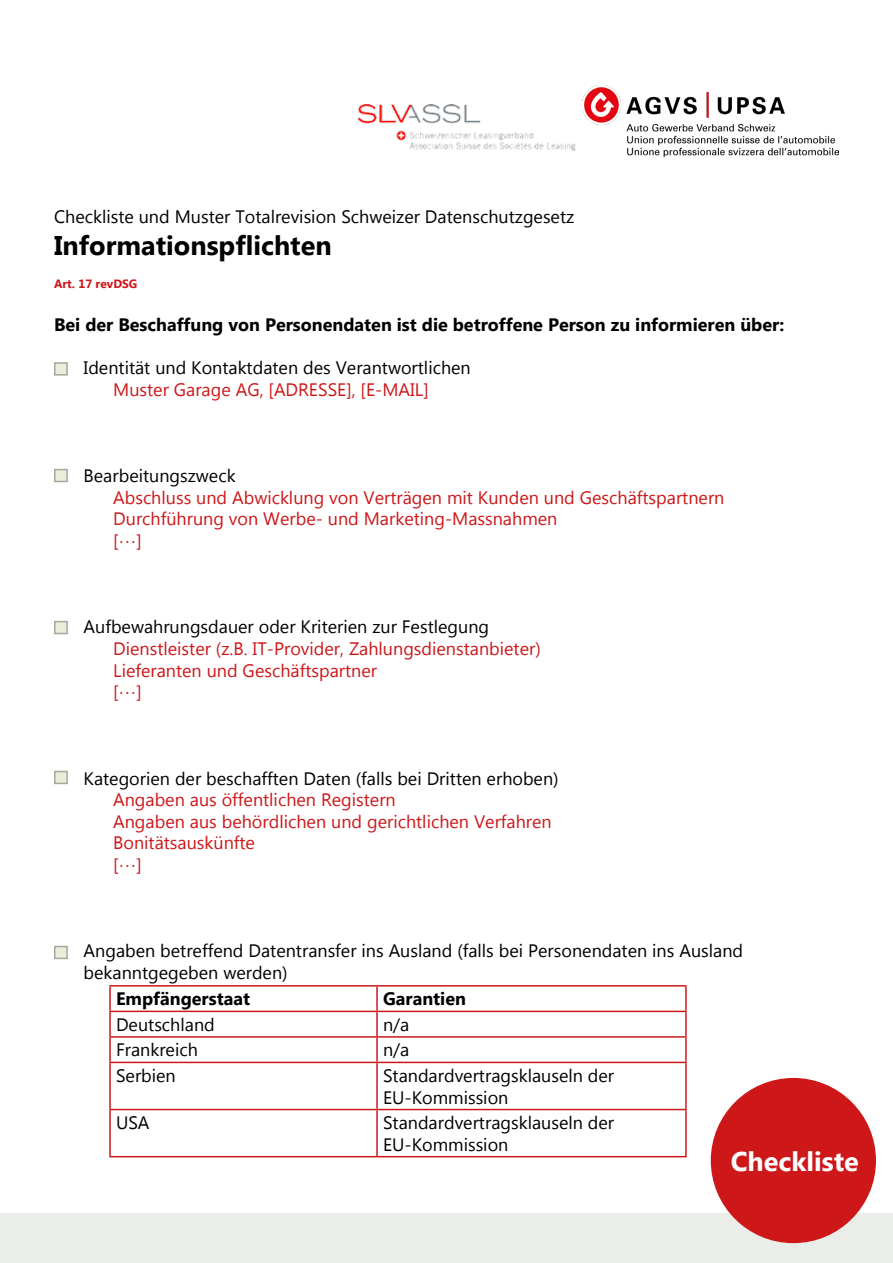
<style>
.page{position:relative;width:893px;height:1263px;background:#fff}
.page>*{position:absolute;margin:0;border:0;box-sizing:border-box;transform-origin:0 0}
.t1{font:700 27px "Microsoft New Tai Lue";color:#000}
.t2{font:700 27px "Microsoft New Tai Lue";color:#fff}
.t3{font:18px/21.6px "Microsoft New Tai Lue";color:#000}
.t4{font:18px/21.6px "Microsoft New Tai Lue";color:#cd1719}
.t5{font:700 18px "Microsoft New Tai Lue";color:#000}
.t6{font:700 12px "Microsoft New Tai Lue";color:#cd1719}
</style>
<div class="page">
<img style="left:593px;top:86px;width:246px;height:70px">
<hr style="left:109px;top:985px;width:268px;height:1px;background:#cd1719">
<hr style="left:109px;top:986px;width:2px;height:25px;background:#cd1719">
<hr style="left:377px;top:985px;width:310px;height:1px;background:#cd1719">
<hr style="left:376px;top:986px;width:2px;height:25px;background:#cd1719">
<hr style="left:685px;top:986px;width:2px;height:25px;background:#cd1719">
<hr style="left:109px;top:1011px;width:268px;height:1px;background:#cd1719">
<hr style="left:109px;top:1012px;width:2px;height:24px;background:#cd1719">
<hr style="left:377px;top:1011px;width:310px;height:1px;background:#cd1719">
<hr style="left:376px;top:1012px;width:2px;height:24px;background:#cd1719">
<hr style="left:685px;top:1012px;width:2px;height:24px;background:#cd1719">
<hr style="left:109px;top:1036px;width:268px;height:2px;background:#cd1719">
<hr style="left:109px;top:1038px;width:2px;height:24px;background:#cd1719">
<hr style="left:377px;top:1036px;width:310px;height:2px;background:#cd1719">
<hr style="left:376px;top:1038px;width:2px;height:24px;background:#cd1719">
<hr style="left:685px;top:1038px;width:2px;height:24px;background:#cd1719">
<hr style="left:109px;top:1062px;width:268px;height:1px;background:#cd1719">
<hr style="left:109px;top:1063px;width:2px;height:46px;background:#cd1719">
<hr style="left:377px;top:1062px;width:310px;height:1px;background:#cd1719">
<hr style="left:376px;top:1063px;width:2px;height:46px;background:#cd1719">
<hr style="left:685px;top:1063px;width:2px;height:46px;background:#cd1719">
<hr style="left:109px;top:1109px;width:268px;height:1px;background:#cd1719">
<hr style="left:109px;top:1110px;width:2px;height:46px;background:#cd1719">
<hr style="left:377px;top:1109px;width:310px;height:1px;background:#cd1719">
<hr style="left:376px;top:1110px;width:2px;height:46px;background:#cd1719">
<hr style="left:685px;top:1110px;width:2px;height:46px;background:#cd1719">
<hr style="left:109px;top:1156px;width:268px;height:1px;background:#cd1719">
<hr style="left:377px;top:1156px;width:310px;height:1px;background:#cd1719">
<div style="left:0;top:1213px;width:893px;height:50px;background:#ebede8"></div>
<div style="left:711px;top:1079px;width:164px;height:163px;background:#cd1719;border-radius:50%"></div>
<div style="left:55px;top:363px;width:12px;height:12px;background:#eaedda"></div>
<div style="left:54px;top:362px;width:14px;height:14px;border:2px solid #a1ab9d"></div>
<div style="left:55px;top:470px;width:12px;height:11px;background:#eaedda"></div>
<div style="left:54px;top:469px;width:14px;height:13px;border:2px solid #a1ab9d"></div>
<div style="left:55px;top:622px;width:12px;height:11px;background:#eaedda"></div>
<div style="left:54px;top:621px;width:14px;height:13px;border:2px solid #a1ab9d"></div>
<div style="left:55px;top:771px;width:12px;height:12px;background:#eaedda"></div>
<div style="left:54px;top:771px;width:14px;height:13px;border:2px solid #a1ab9d"></div>
<div style="left:55px;top:946px;width:12px;height:12px;background:#eaedda"></div>
<div style="left:54px;top:946px;width:14px;height:13px;border:2px solid #a1ab9d"></div>
<img style="left:357px;top:87px;width:236px;height:64px">
<p class="t3" style="left:54px;top:207px;width:522px">Checkliste und Muster Totalrevision Schweizer Datenschutzgesetz</p>
<h1 class="t1" style="left:54px;top:230px;width:279px">Informationspflichten</h1>
<p class="t6" style="left:54px;top:277px;width:85px">Art. 17 revDSG</p>
<p class="t5" style="left:54px;top:314px;width:732px">Bei der Beschaffung von Personendaten ist die betroffene Person zu informieren über:</p>
<p class="t3" style="left:84px;top:358px;width:389px">Identität und Kontaktdaten des Verantwortlichen</p>
<p class="t4" style="left:113px;top:380px;width:317px">Muster Garage AG, [ADRESSE], [E-MAIL]</p>
<p class="t3" style="left:84px;top:466px;width:154px">Bearbeitungszweck</p>
<p class="t4" style="left:113px;top:488px;width:613px">Abschluss und Abwicklung von Verträgen mit Kunden und Geschäftspartnern<br>Durchführung von Werbe- und Marketing-Massnahmen<br>[…]</p>
<p class="t3" style="left:84px;top:618px;width:407px">Aufbewahrungsdauer oder Kriterien zur Festlegung</p>
<p class="t4" style="left:113px;top:639px;width:429px">Dienstleister (z.B. IT-Provider, Zahlungsdienstanbieter)<br>Lieferanten und Geschäftspartner<br>[…]</p>
<p class="t3" style="left:84px;top:769px;width:477px">Kategorien der beschafften Daten (falls bei Dritten erhoben)</p>
<p class="t4" style="left:113px;top:790px;width:440px">Angaben aus öffentlichen Registern<br>Angaben aus behördlichen und gerichtlichen Verfahren<br>Bonitätsauskünfte<br>[…]</p>
<p class="t3" style="left:84px;top:942px;width:661px">Angaben betreffend Datentransfer ins Ausland (falls bei Personendaten ins Ausland bekanntgegeben werden)</p>
<p class="t5" style="left:116px;top:989px;width:136px">Empfängerstaat</p>
<p class="t5" style="left:383px;top:989px;width:84px">Garantien</p>
<p class="t3" style="left:116px;top:1015px;width:100px">Deutschland</p>
<p class="t3" style="left:383px;top:1015px;width:28px">n/a</p>
<p class="t3" style="left:116px;top:1041px;width:83px">Frankreich</p>
<p class="t3" style="left:383px;top:1041px;width:28px">n/a</p>
<p class="t3" style="left:116px;top:1066px;width:61px">Serbien</p>
<p class="t3" style="left:383px;top:1066px;width:233px">Standardvertragsklauseln der<br>EU-Kommission</p>
<p class="t3" style="left:116px;top:1113px;width:35px">USA</p>
<p class="t3" style="left:383px;top:1113px;width:233px">Standardvertragsklauseln der<br>EU-Kommission</p>
<h1 class="t2" style="left:731px;top:1146px;width:130px">Checkliste</h1>
</div>
